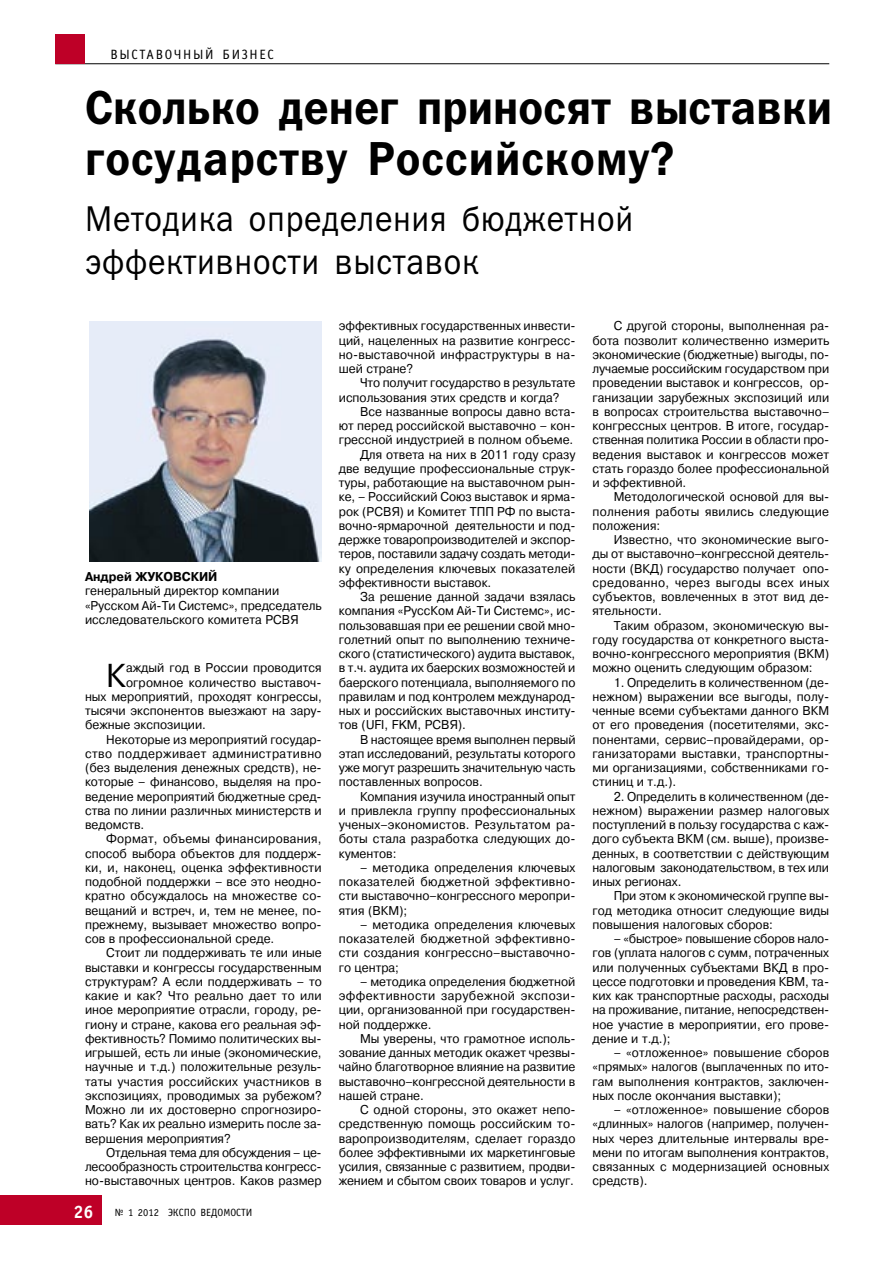
<style>
.page{position:relative;width:893px;height:1263px;background:#fff}
.page>*{position:absolute;margin:0;border:0;box-sizing:border-box;transform-origin:0 0}
.Заголовок_статьи_Frunklin_Demi{font:48px/51px "Franklin Gothic Demi C";letter-spacing:.005em;color:#000;scale:.9 1}
.Заголовок_статьи_Frunklin_Demi-2{font:36px/43.2px "Franklin Gothic Book C";letter-spacing:.025em;color:#000;scale:.9 1}
.Основной_текст_PragmC{font:33.15px "Pragmatica C";color:#000;scale:.95 1}
.Page_Number{font:700 18px "Officina Sans C";color:#fff}
.Рубрика{font:13.5px "Officina Sans C";letter-spacing:.12em;color:#000}
.Основной_текст_PragmC-2{font:12.75px/14.2px "Pragmatica C";color:#000;text-align:justify;scale:.95 1}
.Основной_текст_PragmC-3{font:700 12.75px "Pragmatica C";color:#000;scale:.95 1}
.Колонтитул{font:10.5px "Officina Sans C";color:#000}
</style>
<div class="page">
<div style="left:0;top:1195px;width:102px;height:30px;background:#be0027"></div>
<hr style="left:55px;top:63px;width:774px;height:1px;background:#000">
<div style="left:55px;top:34px;width:30px;height:30px;background:#be0027"></div>
<img style="left:89px;top:322px;width:232px;height:240px">
<p class="Рубрика" style="left:111px;top:47px;width:165px">ВЫСТАВОЧНЫЙ БИЗНЕС</p>
<p class="Заголовок_статьи_Frunklin_Demi" style="left:85px;top:81px;width:832px">Сколько денег приносят выставки государству Российскому?</p>
<p class="Заголовок_статьи_Frunklin_Demi-2" style="left:85px;top:197px;width:610px">Методика определения бюджетной эффективности выставок</p>
<p class="Основной_текст_PragmC-3" style="left:85px;top:570px;width:141px">Андрей ЖУКОВСКИЙ</p>
<p class="Основной_текст_PragmC-2" style="left:85px;top:584px;width:206px">генеральный директор компании</p>
<p class="Основной_текст_PragmC-2" style="left:85px;top:598px;width:251px">«Русском Ай-Ти Системс», председатель исследовательского комитета РСВЯ</p>
<p class="Основной_текст_PragmC" style="left:106px;top:657px;width:22px">К</p>
<p class="Основной_текст_PragmC-2" style="left:126px;top:661px;width:207px">аждый год в России проводится</p>
<p class="Основной_текст_PragmC-2" style="left:126px;top:675px;width:208px">огромное количество выставоч-</p>
<p class="Основной_текст_PragmC-2" style="left:85px;top:689px;width:251px">ных мероприятий, проходят конгрессы,</p>
<p class="Основной_текст_PragmC-2" style="left:85px;top:704px;width:251px">тысячи экспонентов выезжают на зару-</p>
<p class="Основной_текст_PragmC-2" style="left:85px;top:718px;width:129px">бежные экспозиции.</p>
<p class="Основной_текст_PragmC-2" style="left:85px;top:732px;width:251px;text-indent:21px">Некоторые из мероприятий государ&shy;ство поддерживает административно (без выделения денежных средств), не&shy;которые – финансово, выделяя на про&shy;ведение мероприятий бюджетные сред&shy;ства по линии различных министерств и ведомств.</p>
<p class="Основной_текст_PragmC-2" style="left:85px;top:832px;width:251px;text-indent:21px">Формат, объемы финансирования, способ выбора объектов для поддерж&shy;ки, и, наконец, оценка эффективности подобной поддержки – все это неодно&shy;кратно обсуждалось на множестве со&shy;вещаний и встреч, и, тем не менее, по&shy;прежнему, вызывает множество вопро&shy;сов в профессиональной среде.</p>
<p class="Основной_текст_PragmC-2" style="left:85px;top:946px;width:251px;text-indent:21px">Стоит ли поддерживать те или иные выставки и конгрессы государственным структурам? А если поддерживать – то какие и как? Что реально дает то или иное мероприятие отрасли, городу, ре&shy;гиону и стране, какова его реальная эф&shy;фективность? Помимо политических вы&shy;игрышей, есть ли иные (экономические, научные и т.д.) положительные резуль&shy;таты участия российских участников в экспозициях, проводимых за рубежом?<br>Можно ли их достоверно спрогнозиро&shy;вать? Как их реально измерить после за&shy;вершения мероприятия?</p>
<p class="Основной_текст_PragmC-2" style="left:85px;top:1145px;width:251px;text-indent:21px">Отдельная тема для обсуждения – це&shy;лесообразность строительства конгресс&shy;но-выставочных центров. Каков размер</p>
<p class="Page_Number" style="left:74px;top:1201px;width:22px">26</p>
<p class="Колонтитул" style="left:115px;top:1207px;width:139px">№ 1 2012 ЭКСПО ВЕДОМОСТИ</p>
<p class="Основной_текст_PragmC-2" style="left:339px;top:319px;width:251px">эффективных государственных инвести&shy;ций, нацеленных на развитие конгресс&shy;но-выставочной инфраструктуры в на&shy;шей стране?</p>
<p class="Основной_текст_PragmC-2" style="left:339px;top:376px;width:251px;text-indent:21px">Что получит государство в результате использования этих средств и когда?</p>
<p class="Основной_текст_PragmC-2" style="left:339px;top:404px;width:251px;text-indent:21px">Все названные вопросы давно вста&shy;ют перед российской выставочно – кон&shy;грессной индустрией в полном объеме.</p>
<p class="Основной_текст_PragmC-2" style="left:339px;top:447px;width:251px;text-indent:21px">Для ответа на них в 2011 году сразу две ведущие профессиональные струк&shy;туры, работающие на выставочном рын&shy;ке, – Российский Союз выставок и ярма&shy;рок (РСВЯ) и Комитет ТПП РФ по выста&shy;вочно-ярмарочной деятельности и под&shy;держке товаропроизводителей и экспор&shy;теров, поставили задачу создать методи&shy;ку определения ключевых показателей эффективности выставок.</p>
<p class="Основной_текст_PragmC-2" style="left:339px;top:590px;width:251px;text-indent:21px">За решение данной задачи взялась компания «РуссКом Ай-Ти Системс», ис&shy;пользовавшая при ее решении свой мно&shy;голетний опыт по выполнению техниче&shy;ского (статистического) аудита выставок, в т.ч. аудита их баерских возможностей и баерского потенциала, выполняемого по правилам и под контролем международ&shy;ных и российских выставочных институ&shy;тов (UFI, FKM, РСВЯ).</p>
<p class="Основной_текст_PragmC-2" style="left:339px;top:732px;width:251px;text-indent:21px">В настоящее время выполнен первый этап исследований, результаты которого уже могут разрешить значительную часть поставленных вопросов.</p>
<p class="Основной_текст_PragmC-2" style="left:339px;top:789px;width:251px;text-indent:21px">Компания изучила иностранный опыт и привлекла группу профессиональных ученых–экономистов. Результатом ра&shy;боты стала разработка следующих до&shy;кументов:</p>
<p class="Основной_текст_PragmC-2" style="left:339px;top:860px;width:251px;text-indent:21px">– методика определения ключевых показателей бюджетной эффективно&shy;сти выставочно–конгрессного меропри&shy;ятия (ВКМ);</p>
<p class="Основной_текст_PragmC-2" style="left:339px;top:917px;width:251px;text-indent:21px">– методика определения ключевых показателей бюджетной эффективно&shy;сти создания конгрессно–выставочно&shy;го центра;</p>
<p class="Основной_текст_PragmC-2" style="left:339px;top:974px;width:251px;text-indent:21px">– методика определения бюджетной эффективности зарубежной экспози&shy;ции, организованной при государствен&shy;ной поддержке.</p>
<p class="Основной_текст_PragmC-2" style="left:339px;top:1031px;width:251px;text-indent:21px">Мы уверены, что грамотное исполь&shy;зование данных методик окажет чрезвы&shy;чайно благотворное влияние на развитие выставочно–конгрессной деятельности в нашей стране.</p>
<p class="Основной_текст_PragmC-2" style="left:339px;top:1103px;width:251px;text-indent:21px">С одной стороны, это окажет непо&shy;средственную помощь российским то&shy;варопроизводителям, сделает гораздо более эффективными их маркетинговые усилия, связанные с развитием, продви&shy;жением и сбытом своих товаров и услуг.</p>
<p class="Основной_текст_PragmC-2" style="left:592px;top:319px;width:251px;text-indent:21px">С другой стороны, выполненная ра&shy;бота позволит количественно измерить экономические (бюджетные) выгоды, по&shy;лучаемые российским государством при проведении выставок и конгрессов, ор&shy;ганизации зарубежных экспозиций или в вопросах строительства выставочно– конгрессных центров. В итоге, государ&shy;ственная политика России в области про&shy;ведения выставок и конгрессов может стать гораздо более профессиональной и эффективной.</p>
<p class="Основной_текст_PragmC-2" style="left:592px;top:490px;width:251px;text-indent:21px">Методологической основой для вы&shy;полнения работы явились следующие положения:</p>
<p class="Основной_текст_PragmC-2" style="left:592px;top:533px;width:251px;text-indent:21px">Известно, что экономические выго&shy;ды от выставочно–конгрессной деятель&shy;ности (ВКД) государство получает опо&shy;средованно, через выгоды всех иных субъектов, вовлеченных в этот вид де&shy;ятельности.</p>
<p class="Основной_текст_PragmC-2" style="left:592px;top:618px;width:251px;text-indent:21px">Таким образом, экономическую вы&shy;году государства от конкретного выста&shy;вочно-конгрессного мероприятия (ВКМ) можно оценить следующим образом:</p>
<p class="Основной_текст_PragmC-2" style="left:592px;top:675px;width:251px;text-indent:21px">1. Определить в количественном (де&shy;нежном) выражении все выгоды, полу&shy;ченные всеми субъектами данного ВКМ от его проведения (посетителями, экс&shy;понентами, сервис–провайдерами, ор&shy;ганизаторами выставки, транспортны&shy;ми организациями, собственниками го&shy;стиниц и т.д.).</p>
<p class="Основной_текст_PragmC-2" style="left:592px;top:789px;width:251px;text-indent:21px">2. Определить в количественном (де&shy;нежном) выражении размер налоговых поступлений в пользу государства с каж&shy;дого субъекта ВКМ (см. выше), произве&shy;денных, в соответствии с действующим налоговым законодательством, в тех или иных регионах.</p>
<p class="Основной_текст_PragmC-2" style="left:592px;top:889px;width:251px;text-indent:21px">При этом к экономической группе вы&shy;год методика относит следующие виды повышения налоговых сборов:</p>
<p class="Основной_текст_PragmC-2" style="left:592px;top:932px;width:251px;text-indent:21px">– «быстрое» повышение сборов нало&shy;гов (уплата налогов с сумм, потраченных или полученных субъектами ВКД в про&shy;цессе подготовки и проведения КВМ, та&shy;ких как транспортные расходы, расходы на проживание, питание, непосредствен&shy;ное участие в мероприятии, его прове&shy;дение и т.д.);</p>
<p class="Основной_текст_PragmC-2" style="left:592px;top:1046px;width:251px;text-indent:21px">– «отложенное» повышение сборов «прямых» налогов (выплаченных по ито&shy;гам выполнения контрактов, заключен&shy;ных после окончания выставки);</p>
<p class="Основной_текст_PragmC-2" style="left:592px;top:1103px;width:251px;text-indent:21px">– «отложенное» повышение сборов «длинных» налогов (например, получен&shy;ных через длительные интервалы вре&shy;мени по итогам выполнения контрактов, связанных с модернизацией основных средств).</p>
</div>
